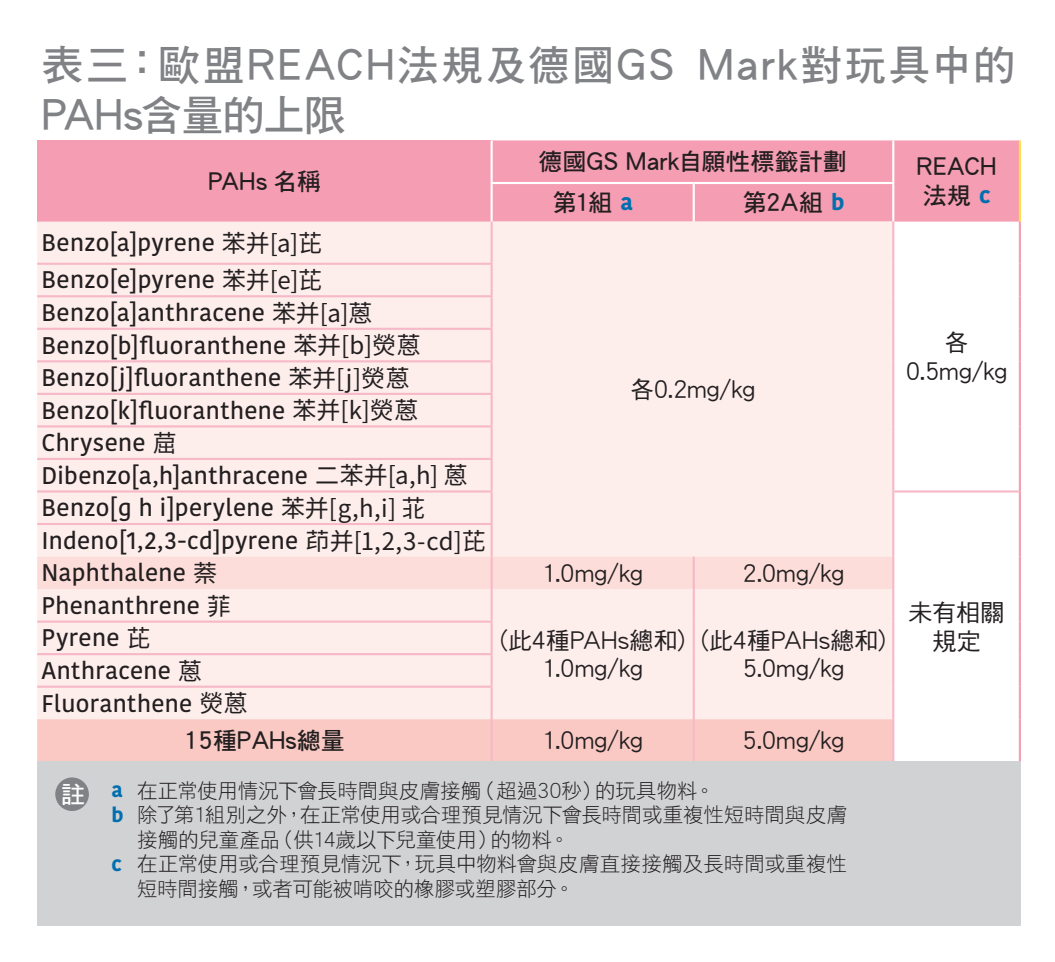
<style>
.page{position:relative;width:1055px;height:962px;background:#fff}
.page>*{position:absolute;margin:0;border:0;box-sizing:border-box;transform-origin:0 0}
.t1{font:42px/50.4px "DF Hei HK W7";letter-spacing:.05em;color:#808285}
.t2{font:500 24px/32.4px "Kohinoor Bangla";letter-spacing:.01em;color:#231f20}
.t3{font:24px/28.8px "DF Hei HK W5";letter-spacing:.015em;color:#231f20;text-align:center}
.t4{font:24px "DF Hei HK W7";color:#231f20}
.t5{font:20.4px "DF Hei HK W3";color:#231f20}
.s1{font-family:"Kohinoor Bangla";font-weight:700;font-size:22.5px;color:#006fb0}
.s2{font-family:"Noto Sans CJ Ktc";font-weight:400}
.s3{font-family:"DF Hei HK W7";font-size:24px;color:#fff}
.s4{font-family:"Kohinoor Bangla";font-weight:700;color:#006fb0}
</style>
<div class="page">
<div style="left:37px;top:140px;width:454px;height:81px;background:#f59db2"></div>
<div style="left:492px;top:140px;width:526px;height:81px;background:#f59db2"></div>
<div style="left:37px;top:221px;width:855px;height:498px;background:#fdeeec"></div>
<div style="left:37px;top:556px;width:855px;height:33px;background:#fcddd9"></div>
<div style="left:37px;top:719px;width:855px;height:42px;background:#fac9c4"></div>
<div style="left:37px;top:761px;width:982px;height:164px;background:#d1d2d4"></div>
<hr style="left:490px;top:140px;width:2px;height:42px;background:#fff">
<hr style="left:892px;top:140px;width:2px;height:42px;background:#fff">
<hr style="left:490px;top:182px;width:203px;height:2px;background:#fff">
<hr style="left:490px;top:184px;width:2px;height:37px;background:#fff">
<hr style="left:693px;top:182px;width:201px;height:2px;background:#fff">
<hr style="left:692px;top:184px;width:2px;height:37px;background:#fff">
<hr style="left:892px;top:184px;width:2px;height:37px;background:#fff">
<hr style="left:1018px;top:140px;width:2px;height:43px;background:#ffde4e">
<hr style="left:1018px;top:183px;width:2px;height:38px;background:#ffde4e">
<hr style="left:1018px;top:761px;width:2px;height:164px;background:#d1d2d4">
<hr style="left:490px;top:221px;width:2px;height:41px;background:#f7b8c7">
<hr style="left:892px;top:221px;width:2px;height:42px;background:#f7b8c7">
<hr style="left:892px;top:263px;width:2px;height:33px;background:#f7b8c7">
<hr style="left:892px;top:296px;width:2px;height:33px;background:#f7b8c7">
<hr style="left:892px;top:329px;width:2px;height:32px;background:#f7b8c7">
<hr style="left:892px;top:361px;width:2px;height:33px;background:#f7b8c7">
<hr style="left:892px;top:394px;width:2px;height:32px;background:#f7b8c7">
<hr style="left:892px;top:426px;width:2px;height:33px;background:#f7b8c7">
<hr style="left:892px;top:459px;width:2px;height:31px;background:#f7b8c7">
<hr style="left:490px;top:265px;width:2px;height:30px;background:#f7b8c7">
<hr style="left:490px;top:297px;width:2px;height:30px;background:#f7b8c7">
<hr style="left:490px;top:330px;width:2px;height:30px;background:#f7b8c7">
<hr style="left:490px;top:362px;width:2px;height:30px;background:#f7b8c7">
<hr style="left:490px;top:395px;width:2px;height:30px;background:#f7b8c7">
<hr style="left:490px;top:427px;width:2px;height:30px;background:#f7b8c7">
<hr style="left:490px;top:460px;width:2px;height:30px;background:#f7b8c7">
<hr style="left:490px;top:492px;width:2px;height:30px;background:#f7b8c7">
<hr style="left:892px;top:492px;width:2px;height:32px;background:#f7b8c7">
<hr style="left:892px;top:524px;width:2px;height:32px;background:#f7b8c7">
<hr style="left:490px;top:525px;width:2px;height:31px;background:#f7b8c7">
<hr style="left:490px;top:556px;width:2px;height:33px;background:#f7b8c7">
<hr style="left:692px;top:556px;width:2px;height:33px;background:#f7b8c7">
<hr style="left:892px;top:556px;width:2px;height:33px;background:#f7b8c7">
<hr style="left:490px;top:589px;width:2px;height:31px;background:#f7b8c7">
<hr style="left:692px;top:589px;width:2px;height:32px;background:#f7b8c7">
<hr style="left:892px;top:589px;width:2px;height:32px;background:#f7b8c7">
<hr style="left:692px;top:621px;width:2px;height:33px;background:#f7b8c7">
<hr style="left:892px;top:621px;width:2px;height:33px;background:#f7b8c7">
<hr style="left:692px;top:654px;width:2px;height:32px;background:#f7b8c7">
<hr style="left:892px;top:654px;width:2px;height:32px;background:#f7b8c7">
<hr style="left:692px;top:686px;width:2px;height:33px;background:#f7b8c7">
<hr style="left:892px;top:686px;width:2px;height:33px;background:#f7b8c7">
<hr style="left:490px;top:622px;width:2px;height:30px;background:#f7b8c7">
<hr style="left:490px;top:655px;width:2px;height:30px;background:#f7b8c7">
<hr style="left:490px;top:687px;width:2px;height:32px;background:#f7b8c7">
<hr style="left:490px;top:719px;width:2px;height:42px;background:#f7b8c7">
<hr style="left:692px;top:719px;width:2px;height:42px;background:#f7b8c7">
<hr style="left:892px;top:719px;width:2px;height:42px;background:#f7b8c7">
<hr style="left:1018px;top:221px;width:2px;height:42px;background:#f59db2">
<hr style="left:1018px;top:263px;width:2px;height:33px;background:#f59db2">
<hr style="left:1018px;top:296px;width:2px;height:33px;background:#f59db2">
<hr style="left:1018px;top:329px;width:2px;height:32px;background:#f59db2">
<hr style="left:1018px;top:361px;width:2px;height:33px;background:#f59db2">
<hr style="left:1018px;top:394px;width:2px;height:32px;background:#f59db2">
<hr style="left:1018px;top:426px;width:2px;height:33px;background:#f59db2">
<hr style="left:1018px;top:459px;width:2px;height:32px;background:#f59db2">
<hr style="left:1018px;top:491px;width:2px;height:33px;background:#f59db2">
<hr style="left:1018px;top:524px;width:2px;height:32px;background:#f59db2">
<hr style="left:1018px;top:556px;width:2px;height:33px;background:#f59db2">
<hr style="left:1018px;top:589px;width:2px;height:32px;background:#f59db2">
<hr style="left:1018px;top:621px;width:2px;height:33px;background:#f59db2">
<hr style="left:1018px;top:654px;width:2px;height:32px;background:#f59db2">
<hr style="left:1018px;top:686px;width:2px;height:33px;background:#f59db2">
<hr style="left:1018px;top:719px;width:2px;height:42px;background:#f59db2">
<hr style="left:892px;top:490px;width:126px;height:2px;background:#f7b8c7">
<hr style="left:37px;top:620px;width:455px;height:2px;background:#f7b8c7">
<hr style="left:37px;top:685px;width:455px;height:2px;background:#f7b8c7">
<hr style="left:37px;top:652px;width:455px;height:3px;background:#f7b8c7">
<hr style="left:37px;top:262px;width:455px;height:3px;background:#f7b8c7">
<hr style="left:37px;top:295px;width:455px;height:2px;background:#f7b8c7">
<hr style="left:37px;top:327px;width:455px;height:3px;background:#f7b8c7">
<hr style="left:37px;top:360px;width:455px;height:2px;background:#f7b8c7">
<hr style="left:37px;top:392px;width:455px;height:3px;background:#f7b8c7">
<hr style="left:37px;top:457px;width:455px;height:3px;background:#f7b8c7">
<hr style="left:37px;top:490px;width:455px;height:2px;background:#f7b8c7">
<hr style="left:37px;top:522px;width:455px;height:3px;background:#f7b8c7">
<hr style="left:37px;top:425px;width:455px;height:2px;background:#f7b8c7">
<div style="left:55px;top:777px;width:34px;height:33px;background:#808285;border-radius:50%"></div>
<h1 class="t1" style="left:41px;top:39px;width:975px">表三：歐盟REACH法規及德國GS Mark對玩具中的<br>PAHs含量的上限</h1>
<p class="t4" style="left:208px;top:168px;width:114px">PAHs 名稱</p>
<p class="t4" style="left:538px;top:149px;width:310px">德國GS Mark自願性標籤計劃</p>
<p class="t4" style="left:916px;top:154px;width:81px">REACH</p>
<p class="t4" style="left:552px;top:190px;width:82px">第1組 <span class="s1">a</span></p>
<p class="t4" style="left:922px;top:183px;width:69px">法規 <span class="s1">c</span></p>
<p class="t4" style="left:742px;top:190px;width:103px">第2A組 <span class="s1">b</span></p>
<p class="t2" style="left:41px;top:226px;width:282px">Benzo[a]pyrene <span class="s2">苯并[a]芘</span></p>
<p class="t2" style="left:41px;top:263px;width:428px">Benzo[e]pyrene <span class="s2">苯并[e]芘<br></span>Benzo[a]anthracene <span class="s2">苯并[a]蒽<br></span>Benzo[b]fluoranthene <span class="s2">苯并[b]熒蒽<br></span>Benzo[j]fluoranthene <span class="s2">苯并[j]熒蒽<br></span>Benzo[k]fluoranthene <span class="s2">苯并[k]熒蒽<br></span>Chrysene <span class="s2">䓛<br></span>Dibenzo[a,h]anthracene <span class="s2">二苯并[a,h] 蒽<br></span>Benzo[g h i]perylene <span class="s2">苯并[g,h,i] 苝</span></p>
<p class="t2" style="left:41px;top:523px;width:446px">Indeno[1,2,3-cd]pyrene <span class="s2">茚并[1,2,3-cd]芘<br></span>Naphthalene <span class="s2">萘</span></p>
<p class="t2" style="left:41px;top:588px;width:191px">Phenanthrene <span class="s2">菲</span></p>
<p class="t3" style="left:630px;top:374px;width:126px">各0.2mg/kg</p>
<p class="t3" style="left:542px;top:558px;width:101px">1.0mg/kg</p>
<p class="t3" style="left:742px;top:558px;width:102px">2.0mg/kg</p>
<p class="t2" style="left:41px;top:621px;width:208px">Pyrene <span class="s2">芘<br></span>Anthracene <span class="s2">蒽<br></span>Fluoranthene <span class="s2">熒蒽</span></p>
<p class="t4" style="left:184px;top:727px;width:162px">15種PAHs總量</p>
<p class="t3" style="left:542px;top:725px;width:101px">1.0mg/kg</p>
<p class="t3" style="left:742px;top:725px;width:102px">5.0mg/kg</p>
<p class="t5" style="left:61px;top:779px;width:655px"><span class="s3">註</span> <span class="s4">a</span> 在正常使用情況下會長時間與皮膚接觸（超過30秒）的玩具物料。</p>
<p class="t5" style="left:112px;top:803px;width:736px"><span class="s4">b</span> 除了第1組別之外，在正常使用或合理預見情況下會長時間或重複性短時間與皮膚</p>
<p class="t5" style="left:137px;top:828px;width:433px">接觸的兒童產品（供14歲以下兒童使用）的物料。</p>
<p class="t5" style="left:112px;top:852px;width:736px"><span class="s4">c</span> 在正常使用或合理預見情況下，玩具中物料會與皮膚直接接觸及長時間或重複性</p>
<p class="t5" style="left:137px;top:877px;width:439px">短時間接觸，或者可能被啃咬的橡膠或塑膠部分。</p>
<p class="t3" style="left:500px;top:625px;width:187px">(此4種PAHs總和)<br>1.0mg/kg</p>
<p class="t3" style="left:700px;top:625px;width:187px">(此4種PAHs總和)<br>5.0mg/kg</p>
<p class="t3" style="left:905px;top:327px;width:102px">各<br>0.5mg/kg</p>
<p class="t3" style="left:908px;top:597px;width:97px">未有相關規定</p>
</div>
